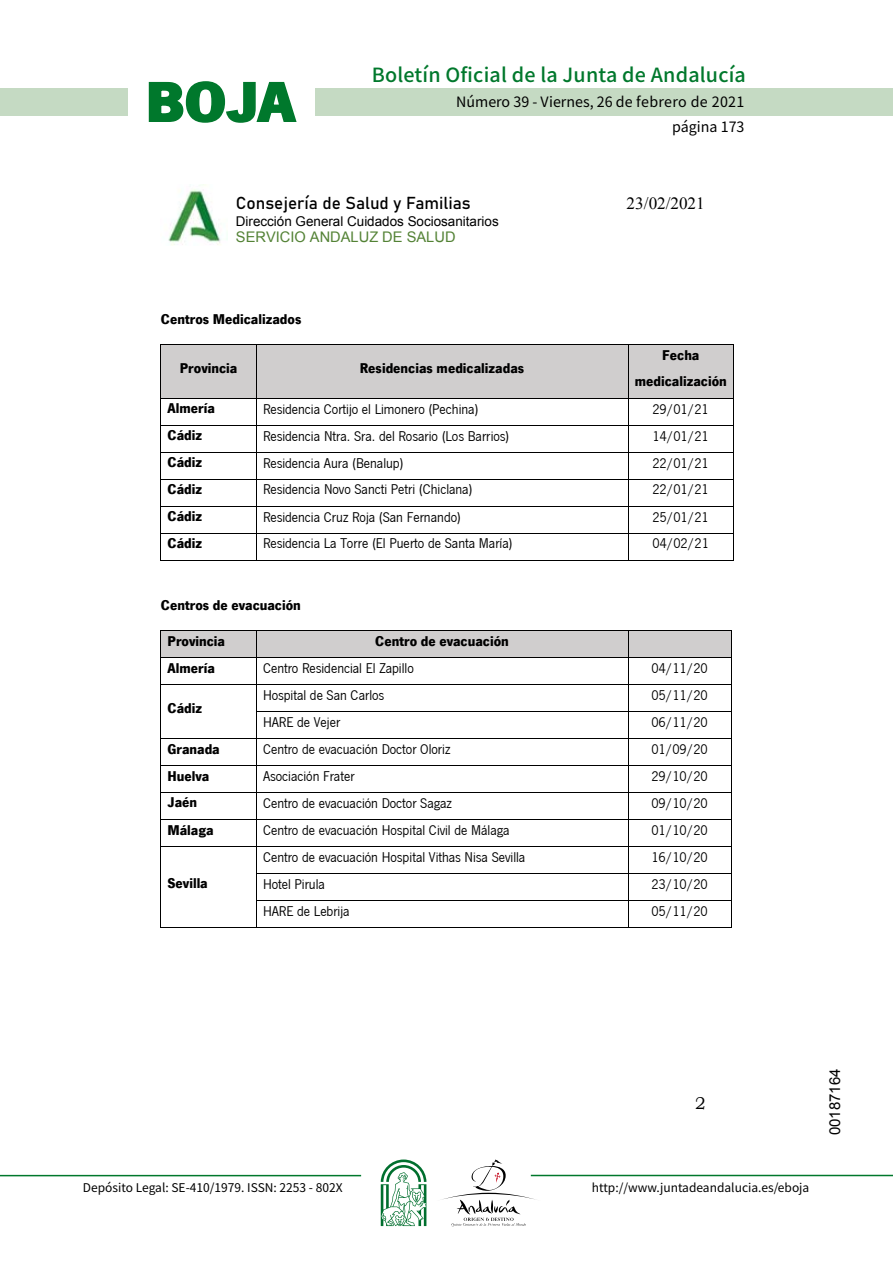
<style>
.page{position:relative;width:893px;height:1263px;background:#fff}
.page>*{position:absolute;margin:0;border:0;box-sizing:border-box;transform-origin:0 0}
.t1{font:700 57.75px "News Got T";color:#00782c;scale:1.14 1}
.t2{font:500 19.5px "Noto Sans HK";letter-spacing:.01em;color:#00782c}
.t3{font:17.1px "Bahnschrift";color:#000}
.t4{font:17.1px "Times New Roman";letter-spacing:-.005em;color:#000}
.t5{font:17.1px "Bookman Old Style";color:#000}
.t6{font:15px "Arial";color:#000}
.t7{font:14.7px "News Got T";color:#000}
.t8{font:700 14.7px/26.4px "News Got T";color:#000;text-align:center}
.t9{font:14.7px "Arial";color:#538235}
.t10{font:14.25px/24.5px "Noto Sans HK";color:#000;text-align:right}
.t11{font:13.5px "Arial";color:#000}
.t12{font:12px "Noto Sans HK";color:#000}
</style>
<div class="page">
<div style="left:315px;top:88px;width:577px;height:28px;background:#c5dac3"></div>
<div style="left:0;top:88px;width:128px;height:28px;background:#c5dac3"></div>
<hr style="left:0;top:1175px;width:361px;height:1px;background:#00782c">
<hr style="left:531px;top:1175px;width:361px;height:1px;background:#00782c">
<svg style="left:148px;top:81px;width:149px;height:42px"></svg>
<svg style="left:442px;top:1159px;width:100px;height:67px"></svg>
<svg style="left:381px;top:1160px;width:45px;height:66px"></svg>
<img style="left:168px;top:189px;width:53px;height:57px">
<div style="left:161px;top:345px;width:95px;height:53px;background:#d0cece"></div>
<div style="left:257px;top:345px;width:370px;height:53px;background:#d0cece"></div>
<div style="left:628px;top:345px;width:105px;height:53px;background:#d0cece"></div>
<hr style="left:161px;top:345px;width:95px;height:1px;background:#000">
<hr style="left:257px;top:345px;width:370px;height:1px;background:#000">
<hr style="left:628px;top:345px;width:105px;height:1px;background:#000">
<hr style="left:161px;top:345px;width:1px;height:53px;background:#000">
<hr style="left:256px;top:345px;width:1px;height:53px;background:#000">
<hr style="left:627px;top:345px;width:1px;height:53px;background:#000">
<hr style="left:733px;top:345px;width:1px;height:53px;background:#000">
<hr style="left:161px;top:398px;width:95px;height:1px;background:#000">
<hr style="left:257px;top:398px;width:370px;height:1px;background:#000">
<hr style="left:628px;top:398px;width:105px;height:1px;background:#000">
<hr style="left:161px;top:425px;width:95px;height:1px;background:#000">
<hr style="left:257px;top:425px;width:370px;height:1px;background:#000">
<hr style="left:628px;top:425px;width:105px;height:1px;background:#000">
<hr style="left:161px;top:452px;width:95px;height:1px;background:#000">
<hr style="left:257px;top:452px;width:370px;height:1px;background:#000">
<hr style="left:628px;top:452px;width:105px;height:1px;background:#000">
<hr style="left:161px;top:479px;width:95px;height:1px;background:#000">
<hr style="left:257px;top:479px;width:370px;height:1px;background:#000">
<hr style="left:628px;top:479px;width:105px;height:1px;background:#000">
<hr style="left:161px;top:506px;width:95px;height:1px;background:#000">
<hr style="left:257px;top:506px;width:370px;height:1px;background:#000">
<hr style="left:628px;top:506px;width:105px;height:1px;background:#000">
<hr style="left:161px;top:533px;width:95px;height:1px;background:#000">
<hr style="left:257px;top:533px;width:370px;height:1px;background:#000">
<hr style="left:628px;top:533px;width:105px;height:1px;background:#000">
<hr style="left:161px;top:560px;width:95px;height:1px;background:#000">
<svg style="left:256px;top:398px;width:1px;height:163px"></svg>
<hr style="left:257px;top:560px;width:370px;height:1px;background:#000">
<hr style="left:628px;top:560px;width:105px;height:1px;background:#000">
<svg style="left:733px;top:398px;width:1px;height:163px"></svg>
<div style="left:161px;top:631px;width:95px;height:26px;background:#d0cece"></div>
<div style="left:257px;top:631px;width:370px;height:26px;background:#d0cece"></div>
<div style="left:628px;top:631px;width:103px;height:26px;background:#d0cece"></div>
<hr style="left:161px;top:631px;width:95px;height:1px;background:#000">
<hr style="left:257px;top:631px;width:370px;height:1px;background:#000">
<hr style="left:628px;top:631px;width:103px;height:1px;background:#000">
<hr style="left:161px;top:657px;width:95px;height:1px;background:#000">
<hr style="left:257px;top:657px;width:370px;height:1px;background:#000">
<hr style="left:628px;top:657px;width:103px;height:1px;background:#000">
<hr style="left:161px;top:684px;width:95px;height:1px;background:#000">
<hr style="left:257px;top:684px;width:370px;height:1px;background:#000">
<hr style="left:628px;top:684px;width:103px;height:1px;background:#000">
<hr style="left:257px;top:711px;width:370px;height:1px;background:#000">
<hr style="left:628px;top:711px;width:103px;height:1px;background:#000">
<hr style="left:161px;top:738px;width:95px;height:1px;background:#000">
<hr style="left:257px;top:738px;width:370px;height:1px;background:#000">
<hr style="left:628px;top:738px;width:103px;height:1px;background:#000">
<hr style="left:161px;top:765px;width:95px;height:1px;background:#000">
<hr style="left:257px;top:765px;width:370px;height:1px;background:#000">
<hr style="left:628px;top:765px;width:103px;height:1px;background:#000">
<hr style="left:161px;top:792px;width:95px;height:1px;background:#000">
<hr style="left:257px;top:792px;width:370px;height:1px;background:#000">
<hr style="left:628px;top:792px;width:103px;height:1px;background:#000">
<hr style="left:161px;top:819px;width:95px;height:1px;background:#000">
<hr style="left:257px;top:819px;width:370px;height:1px;background:#000">
<hr style="left:628px;top:819px;width:103px;height:1px;background:#000">
<hr style="left:161px;top:846px;width:95px;height:1px;background:#000">
<hr style="left:257px;top:846px;width:370px;height:1px;background:#000">
<hr style="left:628px;top:846px;width:103px;height:1px;background:#000">
<hr style="left:257px;top:873px;width:370px;height:1px;background:#000">
<hr style="left:628px;top:873px;width:103px;height:1px;background:#000">
<hr style="left:257px;top:900px;width:370px;height:1px;background:#000">
<hr style="left:628px;top:900px;width:103px;height:1px;background:#000">
<hr style="left:161px;top:927px;width:95px;height:1px;background:#000">
<svg style="left:256px;top:631px;width:1px;height:297px"></svg>
<hr style="left:257px;top:927px;width:370px;height:1px;background:#000">
<svg style="left:627px;top:631px;width:1px;height:297px"></svg>
<hr style="left:628px;top:927px;width:103px;height:1px;background:#000">
<svg style="left:731px;top:631px;width:1px;height:297px"></svg>
<h1 class="t1" style="left:145px;top:68px;width:133px">BOJA</h1>
<h2 class="t2" style="left:372px;top:64px;width:375px">Boletín Oficial de la Junta de Andalucía</h2>
<p class="t10" style="left:456px;top:90px;width:290px">Número 39 - Viernes, 26 de febrero de 2021 página 173</p>
<p class="t3" style="left:236px;top:192px;width:236px">Consejería de Salud y Familias</p>
<p class="t4" style="left:626px;top:192px;width:80px">23/02/2021</p>
<p class="t11" style="left:236px;top:212px;width:264px">Dirección General Cuidados Sociosanitarios</p>
<p class="t9" style="left:236px;top:228px;width:221px">SERVICIO ANDALUZ DE SALUD</p>
<p class="t8" style="left:161px;top:306px;width:142px">Centros Medicalizados</p>
<p class="t8" style="left:180px;top:355px;width:59px">Provincia</p>
<p class="t8" style="left:360px;top:355px;width:166px">Residencias medicalizadas</p>
<p class="t8" style="left:634px;top:342px;width:94px">Fecha medicalización</p>
<p class="t8" style="left:167px;top:395px;width:49px">Almería</p>
<p class="t7" style="left:263px;top:399px;width:217px">Residencia Cortijo el Limonero (Pechina)</p>
<p class="t7" style="left:652px;top:399px;width:58px">29/01/21</p>
<p class="t8" style="left:167px;top:422px;width:36px">Cádiz</p>
<p class="t7" style="left:263px;top:426px;width:248px">Residencia Ntra. Sra. del Rosario (Los Barrios)</p>
<p class="t7" style="left:652px;top:426px;width:58px">14/01/21</p>
<p class="t8" style="left:167px;top:449px;width:36px">Cádiz</p>
<p class="t7" style="left:263px;top:453px;width:142px">Residencia Aura (Benalup)</p>
<p class="t7" style="left:652px;top:453px;width:58px">22/01/21</p>
<p class="t8" style="left:167px;top:476px;width:36px">Cádiz</p>
<p class="t7" style="left:263px;top:480px;width:211px">Residencia Novo Sancti Petri (Chiclana)</p>
<p class="t7" style="left:652px;top:480px;width:58px">22/01/21</p>
<p class="t8" style="left:167px;top:503px;width:36px">Cádiz</p>
<p class="t7" style="left:263px;top:507px;width:199px">Residencia Cruz Roja (San Fernando)</p>
<p class="t7" style="left:652px;top:507px;width:58px">25/01/21</p>
<p class="t8" style="left:167px;top:530px;width:36px">Cádiz</p>
<p class="t7" style="left:263px;top:534px;width:251px">Residencia La Torre (El Puerto de Santa María)</p>
<p class="t7" style="left:652px;top:534px;width:58px">04/02/21</p>
<p class="t8" style="left:161px;top:592px;width:141px">Centros de evacuación</p>
<p class="t8" style="left:167px;top:628px;width:59px">Provincia</p>
<p class="t8" style="left:375px;top:628px;width:135px">Centro de evacuación</p>
<p class="t8" style="left:167px;top:655px;width:49px">Almería</p>
<p class="t7" style="left:263px;top:658px;width:152px">Centro Residencial El Zapillo</p>
<p class="t7" style="left:651px;top:658px;width:58px">04/11/20</p>
<p class="t8" style="left:167px;top:695px;width:36px">Cádiz</p>
<p class="t7" style="left:263px;top:685px;width:123px">Hospital de San Carlos</p>
<p class="t7" style="left:651px;top:685px;width:58px">05/11/20</p>
<p class="t7" style="left:263px;top:712px;width:79px">HARE de Vejer</p>
<p class="t7" style="left:651px;top:712px;width:58px">06/11/20</p>
<p class="t8" style="left:167px;top:735px;width:54px">Granada</p>
<p class="t7" style="left:263px;top:739px;width:189px">Centro de evacuación Doctor Oloriz</p>
<p class="t7" style="left:651px;top:739px;width:58px">01/09/20</p>
<p class="t8" style="left:167px;top:762px;width:43px">Huelva</p>
<p class="t7" style="left:263px;top:766px;width:93px">Asociación Frater</p>
<p class="t7" style="left:651px;top:766px;width:58px">29/10/20</p>
<p class="t8" style="left:167px;top:789px;width:31px">Jaén</p>
<p class="t7" style="left:263px;top:793px;width:191px">Centro de evacuación Doctor Sagaz</p>
<p class="t7" style="left:651px;top:793px;width:58px">09/10/20</p>
<p class="t8" style="left:167px;top:816px;width:47px">Málaga</p>
<p class="t7" style="left:263px;top:820px;width:248px">Centro de evacuación Hospital Civil de Málaga</p>
<p class="t7" style="left:651px;top:820px;width:58px">01/10/20</p>
<p class="t8" style="left:167px;top:870px;width:42px">Sevilla</p>
<p class="t7" style="left:263px;top:847px;width:264px">Centro de evacuación Hospital Vithas Nisa Sevilla</p>
<p class="t7" style="left:651px;top:847px;width:58px">16/10/20</p>
<p class="t7" style="left:263px;top:874px;width:63px">Hotel Pirula</p>
<p class="t7" style="left:651px;top:874px;width:58px">23/10/20</p>
<p class="t7" style="left:263px;top:901px;width:88px">HARE de Lebrija</p>
<p class="t7" style="left:651px;top:901px;width:58px">05/11/20</p>
<p class="t5" style="left:695px;top:1092px;width:12px">2</p>
<p class="t12" style="left:83px;top:1181px;width:261px">Depósito Legal: SE-410/1979. ISSN: 2253 - 802X</p>
<p class="t12" style="left:592px;top:1181px;width:219px">http://www.juntadeandalucia.es/eboja</p>
<p class="t6" style="left:825px;top:1135px;width:68px;rotate:-90deg">00187164</p>
</div>
